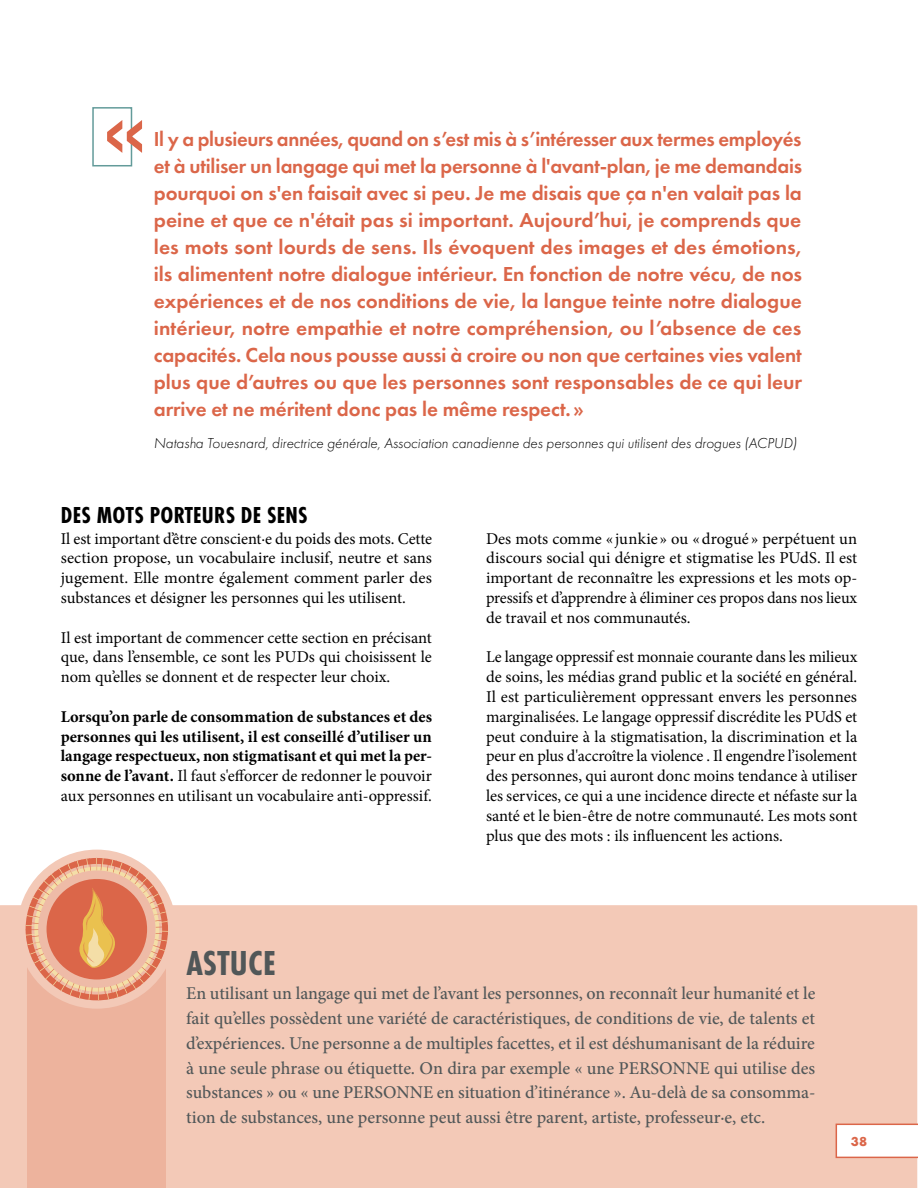
<style>
.page{position:relative;width:918px;height:1188px;background:#fff}
.page>*{position:absolute;margin:0;border:0;box-sizing:border-box;transform-origin:0 0}
.t1{font:100.5px "Helvetica Neue";color:#db6649}
.t2{font:700 36px "Futura PT Cond";letter-spacing:.01em;color:#515758}
.t3{font:700 24px "Futura PT Cond";letter-spacing:.01em;color:#000}
.t4{font:600 21px/27px "Futura PT";letter-spacing:-.005em;color:#db6649;text-align:justify}
.t5{font:500 18px/24.8px "Minion Pro";letter-spacing:-.005em;color:#515758;text-align:justify}
.t6{font:16.5px/19.8px "Minion Pro";color:#000;text-align:justify}
.t7{font:700 16.5px/19.8px "Minion Pro";letter-spacing:-.005em;color:#000;text-align:justify}
.t8{font:italic 300 15px "Futura PT";color:#000}
.t9{font:700 13.5px "Futura PT";color:#db6649}
.s1{font-weight:400}
</style>
<div class="page">
<div style="left:92px;top:107px;width:40px;height:59px;border:2px solid #639b9a"></div>
<div style="left:0;top:905px;width:917px;height:283px;background:#f3c9b7"></div>
<div style="left:27px;top:906px;width:139px;height:282px;background:#edb39d"></div>
<div style="left:17px;top:850px;width:159px;height:159px;border:15px solid #f3c9b7;border-radius:50%"></div>
<svg style="left:26px;top:858px;width:142px;height:142px"></svg>
<svg style="left:836px;top:1124px;width:82px;height:34px"></svg>
<h1 class="t1" style="left:102px;top:56px;width:48px">«</h1>
<p class="t4" style="left:154px;top:125px;width:650px">Il y a plusieurs années, quand on s’est mis à s’intéresser aux termes employés et à utiliser un langage qui met la personne à l'avant-plan, je me demandais pourquoi on s'en faisait avec si peu. Je me disais que ça n'en valait pas la peine et que ce n'était pas si important. Aujourd’hui, je comprends que les mots sont lourds de sens. Ils évoquent des images et des émotions, ils alimentent notre dialogue intérieur. En fonction de notre vécu, de nos expériences et de nos conditions de vie, la langue teinte notre dialogue intérieur, notre empathie et notre compréhension, ou l’absence de ces capacités. Cela nous pousse aussi à croire ou non que certaines vies valent plus que d’autres ou que les personnes sont responsables de ce qui leur arrive et ne méritent donc pas le même respect.»</p>
<p class="t8" style="left:154px;top:434px;width:645px">Natasha Touesnard, directrice générale, Association canadienne des personnes qui utilisent des drogues (ACPUD)</p>
<h3 class="t3" style="left:61px;top:501px;width:248px">DES MOTS PORTEURS DE SENS</h3>
<p class="t6" style="left:61px;top:529px;width:373px">Il est important d’être conscient·e du poids des mots. Cette section propose, un vocabulaire inclusif, neutre et sans jugement. Elle montre également comment parler des substances et désigner les personnes qui les utilisent.</p>
<p class="t6" style="left:61px;top:628px;width:373px">Il est important de commencer cette section en précisant que, dans l’ensemble, ce sont les PUDs qui choisissent le nom qu’elles se donnent et de respecter leur choix.</p>
<p class="t7" style="left:61px;top:706px;width:373px">Lorsqu’on parle de consommation de substances et des personnes qui les utilisent, il est conseillé d’utiliser un langage respectueux, non stigmatisant et qui met la per&shy;sonne de l’avant. <span class="s1">Il faut s'efforcer de redonner le pouvoir aux personnes en utilisant un vocabulaire anti-oppressif.</span></p>
<p class="t6" style="left:486px;top:529px;width:373px">Des mots comme « junkie » ou «drogué » perpétuent un discours social qui dénigre et stigmatise les PUdS. Il est important de reconnaître les expressions et les mots op&shy;pressifs et d’apprendre à éliminer ces propos dans nos lieux de travail et nos communautés.</p>
<p class="t6" style="left:486px;top:647px;width:373px">Le langage oppressif est monnaie courante dans les milieux de soins, les médias grand public et la société en général.<br>Il est particulièrement oppressant envers les personnes marginalisées. Le langage oppressif discrédite les PUdS et peut conduire à la stigmatisation, la discrimination et la peur en plus d'accroître la violence . Il engendre l’isolement des personnes, qui auront donc moins tendance à utiliser les services, ce qui a une incidence directe et néfaste sur la santé et le bien-être de notre communauté. Les mots sont plus que des mots : ils influencent les actions.</p>
<h2 class="t2" style="left:186px;top:942px;width:91px">ASTUCE</h2>
<p class="t5" style="left:186px;top:981px;width:631px">En utilisant un langage qui met de l’avant les personnes, on reconnaît leur humanité et le fait qu’elles possèdent une variété de caractéristiques, de conditions de vie, de talents et d’expériences. Une personne a de multiples facettes, et il est déshumanisant de la réduire à une seule phrase ou étiquette. On dira par exemple « une PERSONNE qui utilise des substances » ou « une PERSONNE en situation d’itinérance ». Au-delà de sa consomma&shy;tion de substances, une personne peut aussi être parent, artiste, professeur·e, etc.</p>
<p class="t9" style="left:851px;top:1133px;width:18px">38</p>
</div>
